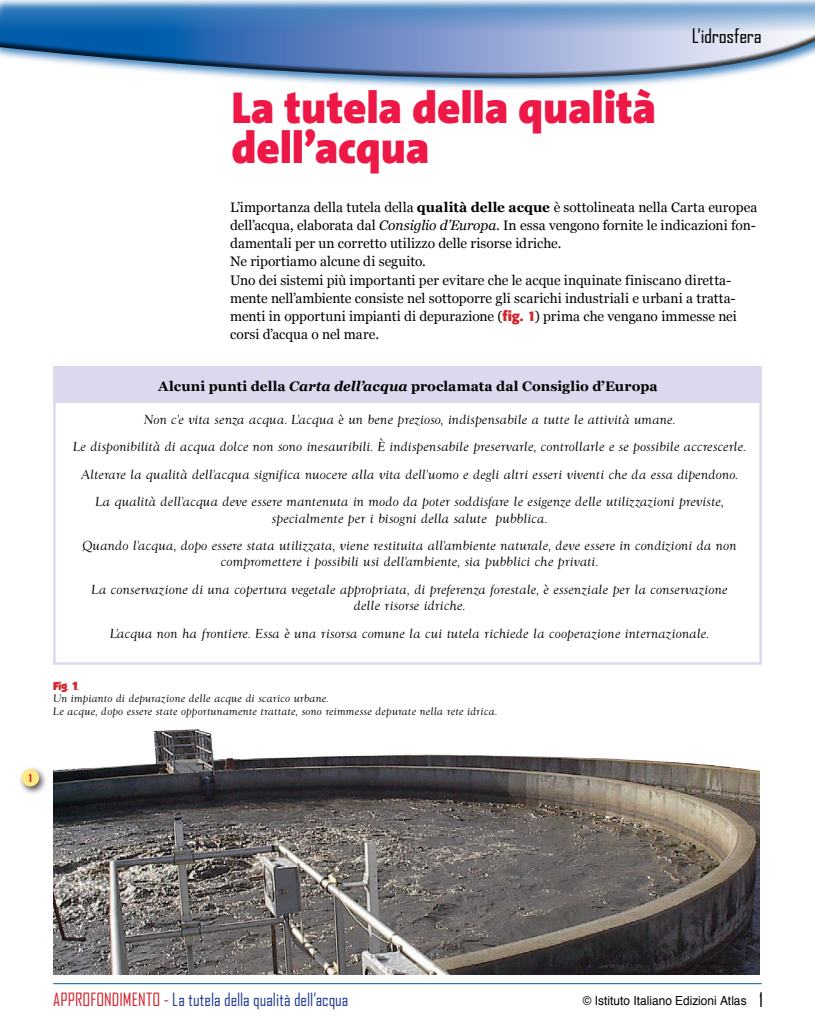
<style>
.page{position:relative;width:815px;height:1028px;background:#fff}
.page>*{position:absolute;margin:0;border:0;box-sizing:border-box;transform-origin:0 0}
.titolo_paragrafo_THE{font:900 45px "The Sans";letter-spacing:-.005em;color:#ed1846}
.Normale{font:19.38px "Agency FB";color:#000}
.KOZUCA_Mincho_Pro_R{font:19.12px "Agency FB";letter-spacing:-.01em;color:#000;scale:1.11 1}
.Normale-2{font:17.5px "Agency FB";color:#25408f}
.Normale-3{font:italic 13.75px/16.2px "Goudy Wtc T";letter-spacing:-.005em;color:#000;text-align:center}
.Normale-4{font:13.75px/18.1px "Georgia";color:#000;text-align:justify}
.Normale-5{font:700 13.75px "Georgia";letter-spacing:.005em;color:#000}
.x_INCISI_tris{font:12.5px "Helvetica";letter-spacing:.005em;color:#000;scale:.95 1}
.Normale-6{font:italic 11.25px "Goudy Wtc T";letter-spacing:.005em;color:#000}
.x_INCISI_tris-2{font:500 11.25px "Formata";color:#d2232a;scale:.85 1}
.Normale-7{font:10px "GROBOLD";color:#d2232a}
.s1{font-weight:700}
.s2{font-style:italic}
.s3{font-family:"Formata";font-weight:700;color:#d2232a}
.s4{color:#d2232a}
</style>
<div class="page">
<svg style="left:276px;top:80px;width:418px;height:9px"></svg>
<div style="left:0;top:0;width:815px;height:80px;background:#000;opacity:.75"></div>
<hr style="left:53px;top:983px;width:709px;height:1px;background:#005baa">
<div style="left:53px;top:366px;width:707px;height:36px;background:#dbd9ed"></div>
<div style="left:18px;top:765px;width:30px;height:30px;background:#000;opacity:.75"></div>
<div style="left:22px;top:769px;width:17px;height:17px;background:#ffe881;border-radius:50%"></div>
<img style="left:53px;top:729px;width:707px;height:245px">
<div style="left:53px;top:366px;width:709px;height:298px;border:2px solid #dbd9ed"></div>
<p class="titolo_paragrafo_THE" style="left:231px;top:70px;width:426px">La tutela della qualità</p>
<p class="titolo_paragrafo_THE" style="left:231px;top:110px;width:200px">dell’acqua</p>
<p class="KOZUCA_Mincho_Pro_R" style="left:692px;top:24px;width:64px">L’idrosfera</p>
<p class="Normale-4" style="left:230px;top:198px;width:529px">L’importanza della tutela della <span class="s1">qualità delle acque</span> è sottolineata nella Carta europea dell’acqua, elaborata dal <span class="s2">Consiglio d’Europa</span>. In essa vengono fornite le indicazioni fon&shy;damentali per un corretto utilizzo delle risorse idriche.</p>
<p class="Normale-4" style="left:230px;top:253px;width:197px">Ne riportiamo alcune di seguito.</p>
<p class="Normale-4" style="left:230px;top:271px;width:508px;text-align:left">Uno dei sistemi più importanti per evitare che le acque inquinate finiscano diretta&shy;mente nell’ambiente consiste nel sottoporre gli scarichi industriali e urbani a tratta&shy;menti in opportuni impianti di depurazione (<span class="s3">fig. 1</span>) prima che vengano immesse nei corsi d’acqua o nel mare.</p>
<p class="Normale-5" style="left:158px;top:377px;width:501px">Alcuni punti della <span class="s2">Carta dell’acqua</span> proclamata dal Consiglio d’Europa</p>
<p class="Normale-3" style="left:144px;top:411px;width:533px">Non c’e vita senza acqua. L’acqua è un bene prezioso, indispensabile a tutte le attività umane.</p>
<p class="Normale-3" style="left:73px;top:438px;width:675px">Le disponibilità di acqua dolce non sono inesauribili. È indispensabile preservarle, controllarle e se possibile accrescerle.</p>
<p class="Normale-3" style="left:81px;top:466px;width:658px">Alterare la qualità dell’acqua significa nuocere alla vita dell’uomo e degli altri esseri viventi che da essa dipendono.</p>
<p class="Normale-3" style="left:95px;top:493px;width:630px">La qualità dell’acqua deve essere mantenuta in modo da poter soddisfare le esigenze delle utilizzazioni previste, specialmente per i bisogni della salute pubblica.</p>
<p class="Normale-3" style="left:83px;top:537px;width:656px">Quando l’acqua, dopo essere stata utilizzata, viene restituita all’ambiente naturale, deve essere in condizioni da non compromettere i possibili usi dell’ambiente, sia pubblici che privati.</p>
<p class="Normale-3" style="left:91px;top:581px;width:638px">La conservazione di una copertura vegetale appropriata, di preferenza forestale, è essenziale per la conservazione delle risorse idriche.</p>
<p class="Normale-3" style="left:110px;top:624px;width:601px">L’acqua non ha frontiere. Essa è una risorsa comune la cui tutela richiede la cooperazione internazionale.</p>
<p class="Normale-7" style="left:53px;top:679px;width:28px">Fig. 1.</p>
<p class="Normale-6" style="left:53px;top:691px;width:277px">Un impianto di depurazione delle acque di scarico urbane.</p>
<p class="Normale-6" style="left:53px;top:704px;width:446px">Le acque, dopo essere state opportunamente trattate, sono reimmesse depurate nella rete idrica.</p>
<p class="x_INCISI_tris-2" style="left:28px;top:770px;width:8px">1</p>
<p class="Normale-2" style="left:53px;top:989px;width:297px"><span class="s4">APPROFONDIMENTO -</span> La tutela della qualità dell’acqua</p>
<p class="x_INCISI_tris" style="left:583px;top:991px;width:174px">© Istituto Italiano Edizioni Atlas</p>
<p class="Normale" style="left:759px;top:988px;width:5px">1</p>
</div>
